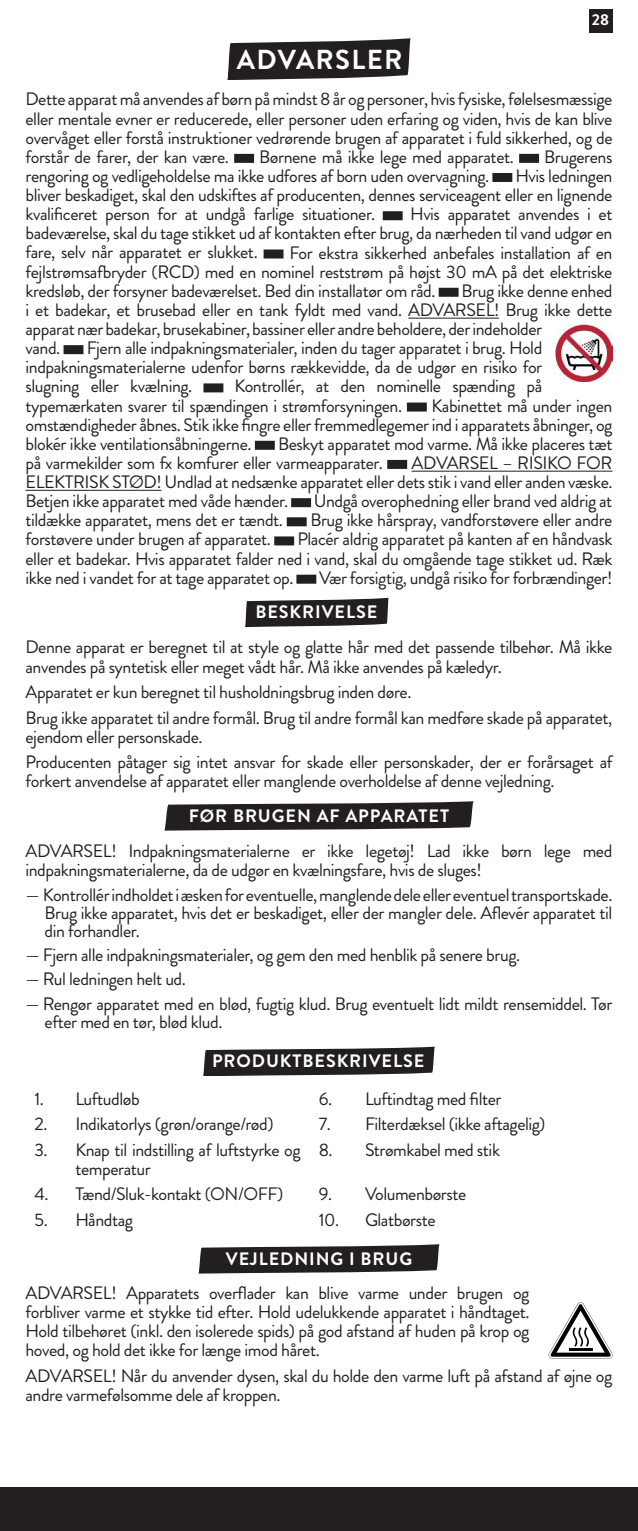
<style>
.page{position:relative;width:638px;height:1531px;background:#fff}
.page>*{position:absolute;margin:0;border:0;box-sizing:border-box;transform-origin:0 0}
.t1{font:700 27.45px "Brandon Grotesque";letter-spacing:.05em;color:#fff}
.t2{font:18px/19.1px "Brandon Grotesque";letter-spacing:-.025em;color:#231f20;text-align:justify}
.t3{font:700 18px "Brandon Grotesque";letter-spacing:.05em;color:#fff}
.t4{font:700 15.75px "Brandon Grotesque";color:#fff}
</style>
<div class="page">
<div style="left:0;top:1488px;width:638px;height:43px;background:#231f20"></div>
<div style="left:588px;top:9px;width:24px;height:24px;background:#231f20"></div>
<hr style="left:408px;top:318px;width:91px;height:1px;background:#231f20">
<hr style="left:412px;top:471px;width:200px;height:1px;background:#231f20">
<hr style="left:26px;top:490px;width:135px;height:1px;background:#231f20">
<svg style="left:227px;top:38px;width:184px;height:42px;background:#413e3f"></svg>
<div style="left:234px;top:154px;width:20px;height:9px;background:#231f20"></div>
<div style="left:519px;top:154px;width:20px;height:9px;background:#231f20"></div>
<div style="left:492px;top:173px;width:20px;height:9px;background:#231f20"></div>
<div style="left:383px;top:211px;width:20px;height:9px;background:#231f20"></div>
<div style="left:264px;top:249px;width:19px;height:9px;background:#231f20"></div>
<div style="left:439px;top:288px;width:19px;height:9px;background:#231f20"></div>
<div style="left:64px;top:345px;width:19px;height:9px;background:#231f20"></div>
<div style="left:203px;top:383px;width:20px;height:9px;background:#231f20"></div>
<div style="left:407px;top:402px;width:20px;height:9px;background:#231f20"></div>
<div style="left:255px;top:441px;width:20px;height:9px;background:#231f20"></div>
<div style="left:387px;top:460px;width:20px;height:9px;background:#231f20"></div>
<div style="left:291px;top:498px;width:20px;height:9px;background:#231f20"></div>
<div style="left:287px;top:517px;width:20px;height:9px;background:#231f20"></div>
<div style="left:274px;top:536px;width:20px;height:9px;background:#231f20"></div>
<div style="left:296px;top:575px;width:20px;height:9px;background:#231f20"></div>
<svg style="left:245px;top:598px;width:144px;height:29px;background:#3d393a"></svg>
<svg style="left:164px;top:801px;width:310px;height:29px;background:#3d3a3b"></svg>
<svg style="left:203px;top:1046px;width:232px;height:30px;background:#423f3f"></svg>
<svg style="left:198px;top:1244px;width:241px;height:29px;background:#3d393a"></svg>
<img style="left:555px;top:324px;width:57px;height:58px">
<svg style="left:549px;top:1302px;width:63px;height:56px"></svg>
<hr style="left:569px;top:1348px;width:23px;height:2px;background:#000001">
<p class="t4" style="left:592px;top:9px;width:19px">28</p>
<h1 class="t1" style="left:237px;top:40px;width:167px">ADVARSLER</h1>
<p class="t2" style="left:26px;top:90px;width:588px">Dette apparat må anvendes af børn på mindst 8 år og personer, hvis fysiske, følelsesmæssige eller mentale evner er reducerede, eller personer uden erfaring og viden, hvis de kan blive overvåget eller forstå instruktioner vedrørende brugen af apparatet i fuld sikkerhed, og de forstår de farer, der kan være.</p>
<p class="t2" style="left:259px;top:147px;width:256px">Børnene må ikke lege med apparatet.</p>
<p class="t2" style="left:544px;top:147px;width:70px">Brugerens</p>
<p class="t2" style="left:26px;top:166px;width:465px">rengoring og vedligeholdelse ma ikke udfores af born uden overvagning.</p>
<p class="t2" style="left:26px;top:166px;width:588px;text-indent:490px">Hvis ledningen bliver beskadiget, skal den udskiftes af producenten, dennes serviceagent eller en lignende kvalificeret person for at undgå farlige situationer.</p>
<p class="t2" style="left:26px;top:205px;width:588px;text-indent:385px">Hvis apparatet anvendes i et badeværelse, skal du tage stikket ud af kontakten efter brug, da nærheden til vand udgør en fare, selv når apparatet er slukket.</p>
<p class="t2" style="left:26px;top:243px;width:588px;text-indent:264px">For ekstra sikkerhed anbefales installation af en fejlstrømsafbryder (RCD) med en nominel reststrøm på højst 30 mA på det elektriske kredsløb, der forsyner badeværelset. Bed din installatør om råd.</p>
<p class="t2" style="left:26px;top:281px;width:588px;text-align:left;text-indent:436px">Brug ikke denne enhed i et badekar, et brusebad eller en tank fyldt med vand. ADVARSEL! Brug ikke dette apparat nær badekar, brusekabiner, bassiner eller andre beholdere, der indeholder<br>vand.</p>
<p class="t2" style="left:26px;top:339px;width:518px;text-indent:61px">Fjern alle indpakningsmaterialer, inden du tager apparatet i brug. Hold indpakningsmaterialerne udenfor børns rækkevidde, da de udgør en risiko for slugning eller kvælning.</p>
<p class="t2" style="left:26px;top:377px;width:518px;text-indent:209px">Kontrollér, at den nominelle spænding på typemærkaten svarer til spændingen i strømforsyningen.</p>
<p class="t2" style="left:26px;top:396px;width:588px;text-indent:406px">Kabinettet må under ingen omstændigheder åbnes. Stik ikke fingre eller fremmedlegemer ind i apparatets åbninger, og blokér ikke ventilationsåbningerne.</p>
<p class="t2" style="left:26px;top:434px;width:588px;text-indent:253px">Beskyt apparatet mod varme. Må ikke placeres tæt på varmekilder som fx komfurer eller varmeapparater.</p>
<p class="t2" style="left:26px;top:453px;width:588px;text-indent:386px">ADVARSEL – RISIKO FOR ELEKTRISK STØD! Undlad at nedsænke apparatet eller dets stik i vand eller anden væske.<br>Betjen ikke apparatet med våde hænder.</p>
<p class="t2" style="left:314px;top:492px;width:300px">Undgå overophedning eller brand ved aldrig at</p>
<p class="t2" style="left:26px;top:511px;width:259px">tildække apparatet, mens det er tændt.</p>
<p class="t2" style="left:310px;top:511px;width:303px">Brug ikke hårspray, vandforstøvere eller andre</p>
<p class="t2" style="left:26px;top:530px;width:247px">forstøvere under brugen af apparatet.</p>
<p class="t2" style="left:26px;top:530px;width:588px;text-indent:272px">Placér aldrig apparatet på kanten af en håndvask eller et badekar. Hvis apparatet falder ned i vand, skal du omgående tage stikket ud. Ræk ikke ned i vandet for at tage apparatet op.</p>
<p class="t2" style="left:319px;top:568px;width:295px">Vær forsigtig, undgå risiko for forbrændinger!</p>
<p class="t3" style="left:255px;top:600px;width:123px">BESKRIVELSE</p>
<p class="t2" style="left:26px;top:638px;width:588px">Denne apparat er beregnet til at style og glatte hår med det passende tilbehør. Må ikke anvendes på syntetisk eller meget vådt hår. Må ikke anvendes på kæledyr.</p>
<p class="t2" style="left:26px;top:679px;width:588px;line-height:25.4px">Apparatet er kun beregnet til husholdningsbrug inden døre.<br>Brug ikke apparatet til andre formål. Brug til andre formål kan medføre skade på apparatet,</p>
<p class="t2" style="left:26px;top:724px;width:588px;line-height:25.4px">ejendom eller personskade.<br>Producenten påtager sig intet ansvar for skade eller personskader, der er forårsaget af</p>
<p class="t2" style="left:26px;top:772px;width:530px">forkert anvendelse af apparatet eller manglende overholdelse af denne vejledning.</p>
<p class="t3" style="left:189px;top:803px;width:262px">FØR BRUGEN AF APPARATET</p>
<p class="t2" style="left:26px;top:842px;width:588px">ADVARSEL! Indpakningsmaterialerne er ikke legetøj! Lad ikke børn lege med indpakningsmaterialerne, da de udgør en kvælningsfare, hvis de sluges!</p>
<p class="t2" style="left:45px;top:886px;width:569px;line-height:18px;text-indent:-19px">— Kontrollér indholdet i æsken for eventuelle, manglende dele eller eventuel transportskade.<br>Brug ikke apparatet, hvis det er beskadiget, eller der mangler dele. Aflevér apparatet til din forhandler.</p>
<p class="t2" style="left:26px;top:945px;width:496px">— Fjern alle indpakningsmaterialer, og gem den med henblik på senere brug.</p>
<p class="t2" style="left:26px;top:970px;width:162px">— Rul ledningen helt ud.</p>
<p class="t2" style="left:45px;top:995px;width:569px;line-height:18px;text-indent:-19px">— Rengør apparatet med en blød, fugtig klud. Brug eventuelt lidt mildt rensemiddel. Tør efter med en tør, blød klud.</p>
<p class="t3" style="left:212px;top:1048px;width:214px">PRODUKTBESKRIVELSE</p>
<p class="t2" style="left:35px;top:1089px;width:107px">1. Luftudløb</p>
<p class="t2" style="left:319px;top:1089px;width:184px">6. Luftindtag med filter</p>
<p class="t2" style="left:35px;top:1115px;width:240px">2. Indikatorlys (grøn/orange/rød)</p>
<p class="t2" style="left:319px;top:1115px;width:228px">7. Filterdæksel (ikke aftagelig)</p>
<p class="t2" style="left:75px;top:1140px;width:227px;text-indent:-41px">3. Knap til indstilling af luftstyrke og temperatur</p>
<p class="t2" style="left:319px;top:1140px;width:183px">8. Strømkabel med stik</p>
<p class="t2" style="left:35px;top:1185px;width:250px">4. Tænd/Sluk-kontakt (ON/OFF)</p>
<p class="t2" style="left:319px;top:1185px;width:149px">9. Volumenbørste</p>
<p class="t2" style="left:35px;top:1210px;width:100px">5. Håndtag</p>
<p class="t2" style="left:319px;top:1210px;width:118px">10. Glatbørste</p>
<p class="t3" style="left:226px;top:1246px;width:188px">VEJLEDNING I BRUG</p>
<p class="t2" style="left:26px;top:1283px;width:505px">ADVARSEL! Apparatets overflader kan blive varme under brugen og forbliver varme et stykke tid efter. Hold udelukkende apparatet i håndtaget.<br>Hold tilbehøret (inkl. den isolerede spids) på god afstand af huden på krop og hoved, og hold det ikke for længe imod håret.</p>
<p class="t2" style="left:26px;top:1366px;width:588px">ADVARSEL! Når du anvender dysen, skal du holde den varme luft på afstand af øjne og andre varmefølsomme dele af kroppen.</p>
</div>
